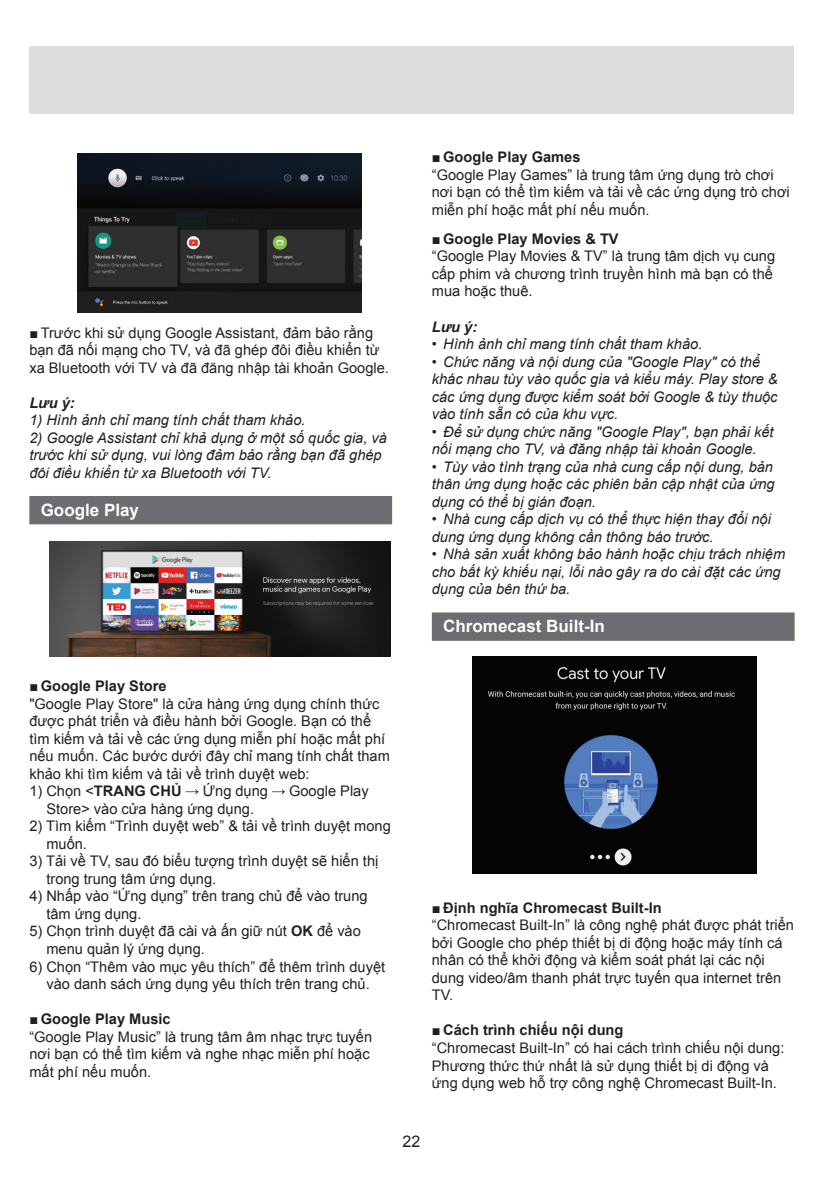
<style>
.page{position:relative;width:823px;height:1191px;background:#fff}
.page>*{position:absolute;margin:0;border:0;box-sizing:border-box;transform-origin:0 0}
.t1{font:700 17px "Arial";color:#fff}
.t2{font:16px "Arial";color:#231f20}
.t3{font:14.6px/17.6px "Arial";color:#231f20}
.t4{font:italic 14.6px/17.6px "Arial";color:#231f20}
.t5{font:700 14.6px "Arial";color:#231f20}
.t6{font:italic 700 14.6px "Arial";color:#231f20}
.s1{font-weight:700}
.s2{font-weight:400}
</style>
<div class="page">
<div style="left:29px;top:46px;width:764px;height:68px;background:#dcdddf"></div>
<img style="left:78px;top:153px;width:283px;height:160px">
<img style="left:49px;top:541px;width:341px;height:115px">
<img style="left:472px;top:657px;width:284px;height:216px">
<div style="left:29px;top:496px;width:363px;height:28px;background:#6c6d70"></div>
<svg style="left:186px;top:789px;width:12px;height:5px"></svg>
<svg style="left:272px;top:789px;width:13px;height:5px"></svg>
<div style="left:431px;top:612px;width:363px;height:29px;background:#6c6d70"></div>
<p class="t3" style="left:29px;top:324px;width:361px"><span class="s1">■</span> Trước khi sử dụng Google Assistant, đảm bảo rằng bạn đã nối mạng cho TV, và đã ghép đôi điều khiển từ xa Bluetooth với TV và đã đăng nhập tài khoản Google.</p>
<p class="t6" style="left:29px;top:393px;width:47px">Lưu ý:</p>
<p class="t4" style="left:29px;top:411px;width:277px">1) Hình ảnh chỉ mang tính chất tham khảo.</p>
<p class="t4" style="left:29px;top:429px;width:359px">2) Google Assistant chỉ khả dụng ở một số quốc gia, và trước khi sử dụng, vui lòng đảm bảo rằng bạn đã ghép đôi điều khiển từ xa Bluetooth với TV.</p>
<p class="t1" style="left:41px;top:498px;width:100px">Google Play</p>
<p class="t5" style="left:431px;top:147px;width:150px">■ Google Play Games</p>
<p class="t3" style="left:431px;top:166px;width:359px">“Google Play Games” là trung tâm ứng dụng trò chơi nơi bạn có thể tìm kiếm và tải về các ứng dụng trò chơi miễn phí hoặc mất phí nếu muốn.</p>
<p class="t5" style="left:431px;top:228px;width:188px">■ Google Play Movies &amp; TV</p>
<p class="t3" style="left:431px;top:248px;width:344px">“Google Play Movies &amp; TV” là trung tâm dịch vụ cung cấp phim và chương trình truyền hình mà bạn có thể mua hoặc thuê.</p>
<p class="t6" style="left:431px;top:317px;width:47px">Lưu ý:</p>
<p class="t4" style="left:431px;top:335px;width:272px">• Hình ảnh chỉ mang tính chất tham khảo.</p>
<p class="t4" style="left:431px;top:353px;width:347px">• Chức năng và nội dung của "Google Play" có thể khác nhau tùy vào quốc gia và kiểu máy. Play store &amp; các ứng dụng được kiểm soát bởi Google &amp; tùy thuộc vào tính sẵn có của khu vực.</p>
<p class="t4" style="left:431px;top:423px;width:343px">• Để sử dụng chức năng "Google Play", bạn phải kết nối mạng cho TV, và đăng nhập tài khoản Google.</p>
<p class="t4" style="left:431px;top:458px;width:344px;text-align:justify">• Tùy vào tình trạng của nhà cung cấp nội dung, bản thân ứng dụng hoặc các phiên bản cập nhật của ứng dụng có thể bị gián đoạn.</p>
<p class="t4" style="left:431px;top:510px;width:340px">• Nhà cung cấp dịch vụ có thể thực hiện thay đổi nội dung ứng dụng không cần thông báo trước.</p>
<p class="t4" style="left:431px;top:545px;width:355px">• Nhà sản xuất không bảo hành hoặc chịu trách nhiệm cho bất kỳ khiếu nại, lỗi nào gây ra do cài đặt các ứng dụng của bên thứ ba.</p>
<p class="t1" style="left:443px;top:614px;width:163px">Chromecast Built-In</p>
<p class="t5" style="left:29px;top:675px;width:139px">■ Google Play Store</p>
<p class="t3" style="left:29px;top:695px;width:362px">"Google Play Store" là cửa hàng ứng dụng chính thức được phát triển và điều hành bởi Google. Bạn có thể tìm kiếm và tải về các ứng dụng miễn phí hoặc mất phí nếu muốn. Các bước dưới đây chỉ mang tính chất tham khảo khi tìm kiếm và tải về trình duyệt web:</p>
<p class="t5" style="left:29px;top:781px;width:154px"><span class="s2">1) Chọn &lt;</span>TRANG CHỦ</p>
<p class="t3" style="left:202px;top:782px;width:67px">Ứng dụng</p>
<p class="t3" style="left:289px;top:782px;width:81px">Google Play</p>
<p class="t3" style="left:46px;top:800px;width:209px">Store&gt; vào cửa hàng ứng dụng.</p>
<p class="t3" style="left:46px;top:817px;width:346px;text-indent:-17px">2) Tìm kiếm “Trình duyệt web” &amp; tải về trình duyệt mong muốn.</p>
<p class="t3" style="left:46px;top:852px;width:333px;text-indent:-17px">3) Tải về TV, sau đó biểu tượng trình duyệt sẽ hiển thị trong trung tâm ứng dụng.</p>
<p class="t3" style="left:46px;top:887px;width:322px;text-indent:-17px">4) Nhấp vào “Ứng dụng” trên trang chủ để vào trung tâm ứng dụng.</p>
<p class="t3" style="left:46px;top:922px;width:316px;text-indent:-17px">5) Chọn trình duyệt đã cài và ấn giữ nút <span class="s1">OK</span> để vào menu quản lý ứng dụng.</p>
<p class="t3" style="left:29px;top:957px;width:357px;text-align:center">6) Chọn “Thêm vào mục yêu thích” để thêm trình duyệt vào danh sách ứng dụng yêu thích trên trang chủ.</p>
<p class="t5" style="left:29px;top:1008px;width:143px">■ Google Play Music</p>
<p class="t3" style="left:29px;top:1027px;width:344px">“Google Play Music” là trung tâm âm nhạc trực tuyến nơi bạn có thể tìm kiếm và nghe nhạc miễn phí hoặc mất phí nếu muốn.</p>
<p class="t5" style="left:431px;top:897px;width:231px">■ Định nghĩa Chromecast Built-In</p>
<p class="t3" style="left:431px;top:916px;width:363px">“Chromecast Built-In” là công nghệ phát được phát triển bởi Google cho phép thiết bị di động hoặc máy tính cá nhân có thể khởi động và kiểm soát phát lại các nội dung video/âm thanh phát trực tuyến qua internet trên TV.</p>
<p class="t5" style="left:431px;top:1020px;width:193px">■ Cách trình chiếu nội dung</p>
<p class="t3" style="left:431px;top:1039px;width:354px">“Chromecast Built-In” có hai cách trình chiếu nội dung:<br>Phương thức thứ nhất là sử dụng thiết bị di động và ứng dụng web hỗ trợ công nghệ Chromecast Built-In.</p>
<p class="t2" style="left:402px;top:1131px;width:19px">22</p>
</div>
